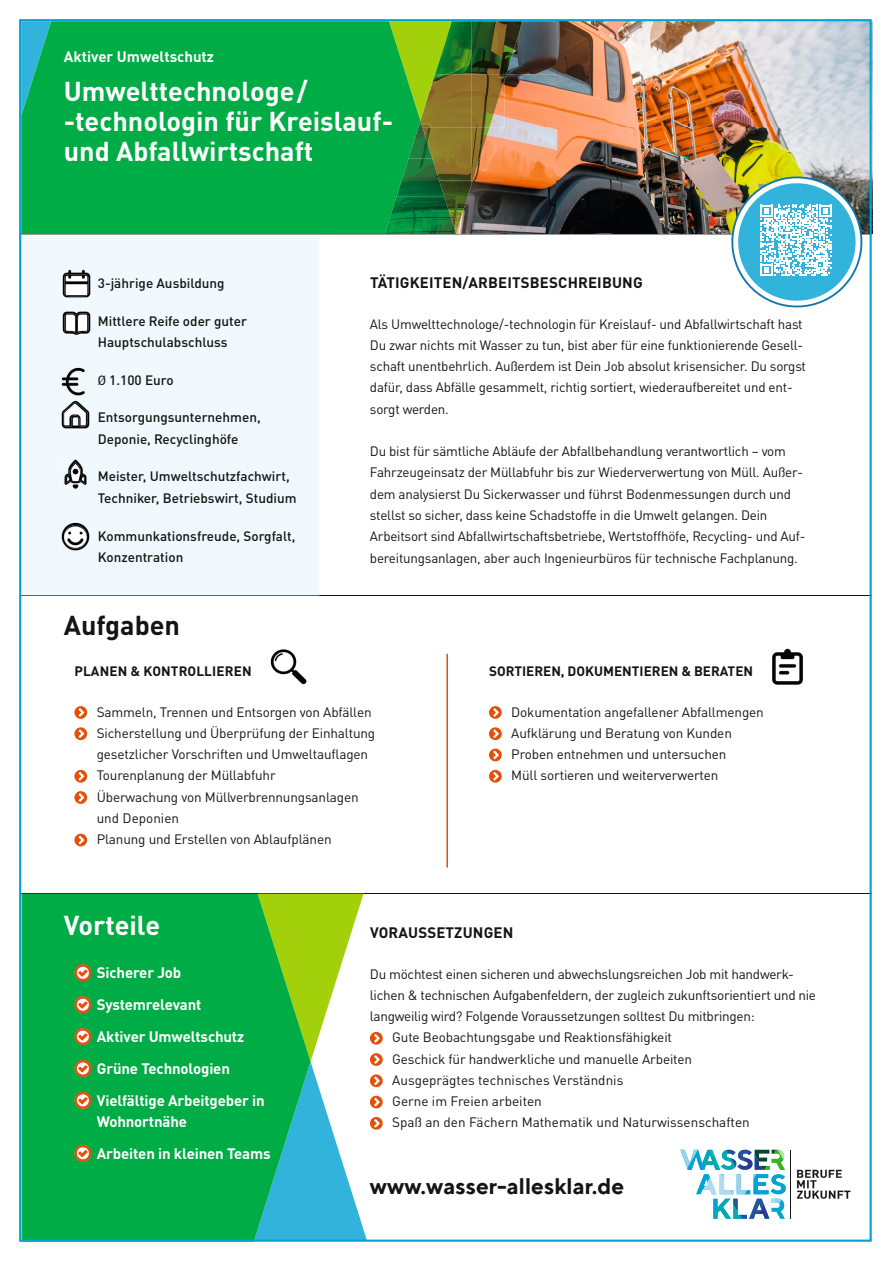
<style>
.page{position:relative;width:893px;height:1263px;background:#fff}
.page>*{position:absolute;margin:0;border:0;box-sizing:border-box;transform-origin:0 0}
.t1{font:700 27px/30px "DINOT";color:#fff}
.t2{font:700 27px "DINOT";color:#131413}
.t3{font:700 22.5px "TT Norms";color:#131413}
.t4{font:700 15px/32px "DINOT";letter-spacing:-.01em;color:#fff}
.t5{font:700 15px "DINOT";letter-spacing:.01em;color:#131413}
.t6{font:13.5px/21.3px "DINOT";letter-spacing:-.015em;color:#131413}
.t7{font:500 13.5px/21.3px "DINOT";color:#131413}
.t8{font:700 13.5px "DINOT";color:#131413}
.s1{font-family:"Frutiger LT Pro";font-weight:400;font-stretch:condensed}
</style>
<div class="page">
<hr style="left:790px;top:1150px;width:1px;height:69px;background:#131413">
<svg style="left:797px;top:1170px;width:53px;height:29px"></svg>
<svg style="left:680px;top:1150px;width:106px;height:69px"></svg>
<hr style="left:21px;top:595px;width:851px;height:1px;background:#131413">
<div style="left:22px;top:235px;width:297px;height:360px;background:#f1f9fe"></div>
<hr style="left:21px;top:234px;width:851px;height:1px;background:#999">
<img style="left:59px;top:365px;width:33px;height:65px">
<hr style="left:21px;top:893px;width:851px;height:1px;background:#131413">
<hr style="left:446px;top:654px;width:2px;height:213px;background:#e54f08">
<img style="left:772px;top:648px;width:31px;height:37px">
<img style="left:270px;top:649px;width:37px;height:35px">
<svg style="left:370px;top:1032px;width:13px;height:13px"></svg>
<svg style="left:364px;top:1053px;width:19px;height:186px"></svg>
<img style="left:61px;top:268px;width:31px;height:32px">
<img style="left:64px;top:274px;width:25px;height:22px">
<img style="left:61px;top:307px;width:31px;height:32px">
<img style="left:64px;top:313px;width:25px;height:21px">
<img style="left:63px;top:402px;width:25px;height:25px">
<img style="left:59px;top:458px;width:32px;height:32px">
<img style="left:66px;top:462px;width:19px;height:21px">
<img style="left:59px;top:521px;width:32px;height:32px">
<img style="left:64px;top:525px;width:23px;height:24px;border-radius:12px">
<svg style="left:311px;top:894px;width:53px;height:345px"></svg>
<svg style="left:22px;top:894px;width:289px;height:345px;background:#0aae4a"></svg>
<svg style="left:258px;top:893px;width:106px;height:1px"></svg>
<hr style="left:22px;top:893px;width:236px;height:1px;background:#000902">
<svg style="left:74px;top:964px;width:17px;height:17px"></svg>
<svg style="left:74px;top:996px;width:17px;height:17px"></svg>
<svg style="left:74px;top:1028px;width:17px;height:17px"></svg>
<svg style="left:74px;top:1060px;width:17px;height:17px"></svg>
<svg style="left:74px;top:1092px;width:17px;height:17px"></svg>
<svg style="left:74px;top:1145px;width:17px;height:17px"></svg>
<svg style="left:489px;top:706px;width:13px;height:13px"></svg>
<svg style="left:489px;top:727px;width:13px;height:13px"></svg>
<svg style="left:489px;top:749px;width:13px;height:12px"></svg>
<svg style="left:489px;top:770px;width:13px;height:13px"></svg>
<svg style="left:74px;top:706px;width:13px;height:13px"></svg>
<svg style="left:74px;top:727px;width:13px;height:13px"></svg>
<svg style="left:74px;top:770px;width:13px;height:13px"></svg>
<svg style="left:74px;top:791px;width:13px;height:13px"></svg>
<svg style="left:74px;top:834px;width:13px;height:12px"></svg>
<div style="left:22px;top:22px;width:413px;height:212px;background:#00ac45"></div>
<img style="left:523px;top:21px;width:350px;height:53px">
<img style="left:506px;top:74px;width:367px;height:53px">
<img style="left:432px;top:127px;width:441px;height:54px">
<img style="left:472px;top:181px;width:401px;height:53px">
<img style="left:435px;top:22px;width:88px;height:52px">
<img style="left:420px;top:74px;width:86px;height:53px">
<img style="left:471px;top:127px;width:18px;height:54px">
<img style="left:444px;top:180px;width:28px;height:54px">
<img style="left:408px;top:121px;width:24px;height:37px">
<img style="left:397px;top:158px;width:47px;height:38px">
<img style="left:385px;top:196px;width:71px;height:38px">
<svg style="left:728px;top:174px;width:137px;height:134px"></svg>
<p class="t4" style="left:64px;top:40px;width:152px">Aktiver Umweltschutz</p>
<h1 class="t1" style="left:64px;top:75px;width:331px">Umwelttechnologe / -technologin für Kreislauf&shy;und Abfallwirtschaft</h1>
<p class="t7" style="left:98px;top:272px;width:128px">3-jährige Ausbildung</p>
<p class="t7" style="left:98px;top:310px;width:151px">Mittlere Reife oder guter<br>Hauptschulabschluss</p>
<p class="t7" style="left:98px;top:369px;width:77px"><span class="s1">Ø</span> 1.100 Euro</p>
<p class="t7" style="left:98px;top:407px;width:164px">Entsorgungsunternehmen,<br>Deponie, Recyclinghöfe</p>
<p class="t7" style="left:98px;top:466px;width:200px">Meister, Umweltschutzfachwirt,<br>Techniker, Betriebswirt, Studium</p>
<p class="t7" style="left:98px;top:525px;width:199px">Kommunkationsfreude, Sorgfalt,<br>Konzentration</p>
<h1 class="t2" style="left:64px;top:608px;width:118px">Aufgaben</h1>
<p class="t5" style="left:370px;top:273px;width:274px">TÄTIGKEITEN/ARBEITSBESCHREIBUNG</p>
<p class="t6" style="left:370px;top:313px;width:438px">Als Umwelttechnologe/-technologin für Kreislauf- und Abfallwirtschaft hast Du zwar nichts mit Wasser zu tun, bist aber für eine funktionierende Gesell&shy;schaft unentbehrlich. Außerdem ist Dein Job absolut krisensicher. Du sorgst dafür, dass Abfälle gesammelt, richtig sortiert, wiederaufbereitet und ent&shy;sorgt werden.</p>
<p class="t6" style="left:370px;top:440px;width:437px">Du bist für sämtliche Abläufe der Abfallbehandlung verantwortlich – vom Fahrzeugeinsatz der Müllabfuhr bis zur Wiederverwertung von Müll. Außer&shy;dem analysierst Du Sickerwasser und führst Bodenmessungen durch und stellst so sicher, dass keine Schadstoffe in die Umwelt gelangen. Dein Arbeitsort sind Abfallwirtschaftsbetriebe, Wertstoffhöfe, Recycling- und Auf&shy;bereitungsanlagen, aber auch Ingenieurbüros für technische Fachplanung.</p>
<p class="t8" style="left:74px;top:662px;width:179px">PLANEN &amp; KONTROLLIEREN</p>
<p class="t6" style="left:97px;top:701px;width:280px">Sammeln, Trennen und Entsorgen von Abfällen Sicherstellung und Überprüfung der Einhaltung gesetzlicher Vorschriften und Umweltauflagen Tourenplanung der Müllabfuhr<br>Überwachung von Müllverbrennungsanlagen und Deponien<br>Planung und Erstellen von Ablaufplänen</p>
<p class="t8" style="left:489px;top:662px;width:266px">SORTIEREN, DOKUMENTIEREN &amp; BERATEN</p>
<p class="t6" style="left:511px;top:701px;width:254px">Dokumentation angefallener Abfallmengen Aufklärung und Beratung von Kunden Proben entnehmen und untersuchen<br>Müll sortieren und weiterverwerten</p>
<h1 class="t1" style="left:64px;top:909px;width:98px">Vorteile</h1>
<p class="t4" style="left:97px;top:956px;width:169px">Sicherer Job<br>Systemrelevant<br>Aktiver Umweltschutz<br>Grüne Technologien<br>Vielfältige Arbeitgeber in</p>
<p class="t4" style="left:97px;top:1105px;width:175px">Wohnortnähe<br>Arbeiten in kleinen Teams</p>
<p class="t5" style="left:370px;top:923px;width:145px">VORAUSSETZUNGEN</p>
<p class="t6" style="left:370px;top:963px;width:425px">Du möchtest einen sicheren und abwechslungsreichen Job mit handwerk-</p>
<p class="t6" style="left:370px;top:984px;width:448px">lichen &amp; technischen Aufgabenfeldern, der zugleich zukunftsorientiert und nie</p>
<p class="t6" style="left:370px;top:1005px;width:386px">langweilig wird? Folgende Voraussetzungen solltest Du mitbringen:</p>
<p class="t6" style="left:392px;top:1027px;width:281px">Gute Beobachtungsgabe und Reaktionsfähigkeit</p>
<p class="t6" style="left:392px;top:1048px;width:301px">Geschick für handwerkliche und manuelle Arbeiten</p>
<p class="t6" style="left:392px;top:1069px;width:233px">Ausgeprägtes technisches Verständnis</p>
<p class="t6" style="left:392px;top:1090px;width:151px">Gerne im Freien arbeiten</p>
<p class="t6" style="left:392px;top:1112px;width:359px">Spaß an den Fächern Mathematik und Naturwissenschaften</p>
<h2 class="t3" style="left:370px;top:1172px;width:256px">www.wasser-allesklar.de</h2>
</div>
